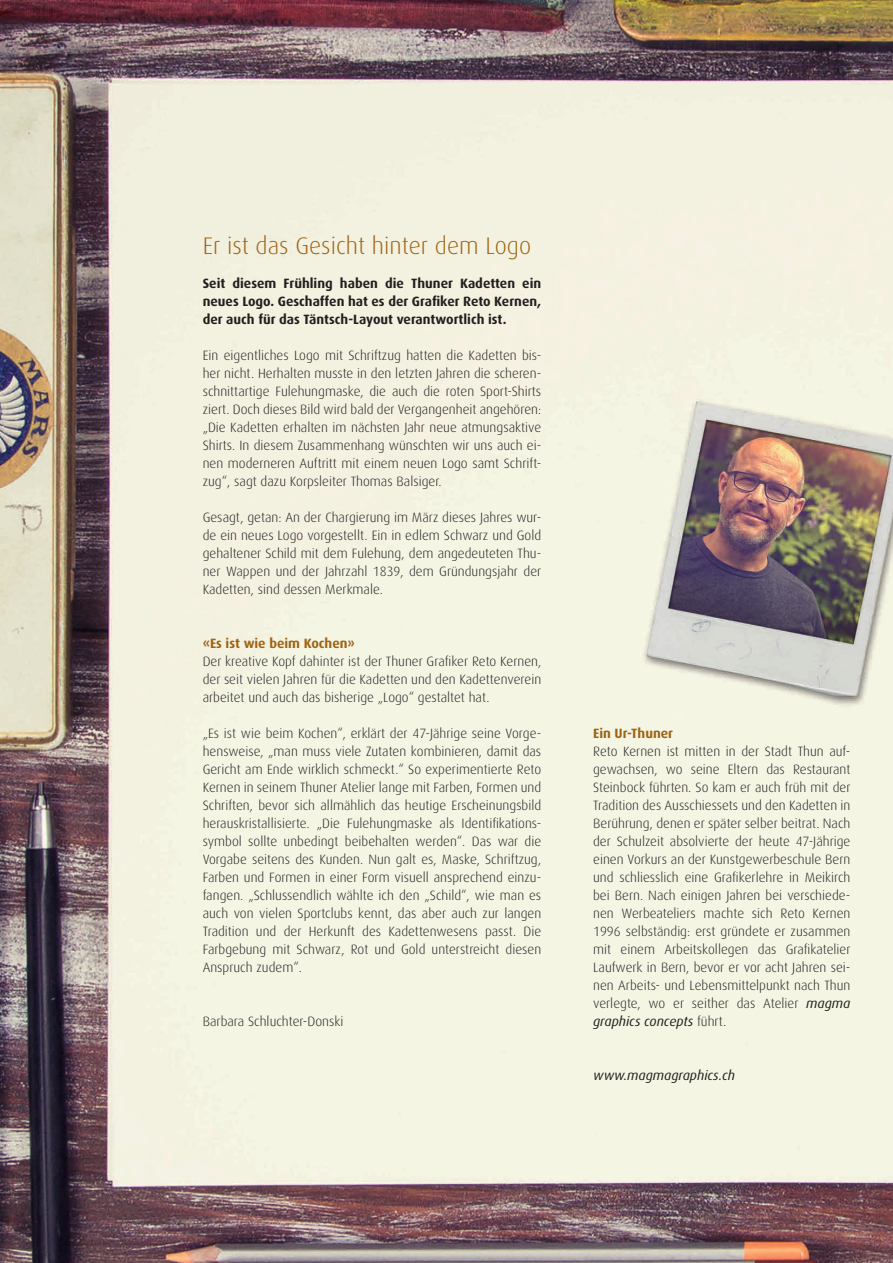
<style>
.page{position:relative;width:893px;height:1263px;background:#fff}
.page>*{position:absolute;margin:0;border:0;box-sizing:border-box;transform-origin:0 0}
.t1{font:300 24px "Dax";color:#9e6412}
.t2{font:300 13.5px/18px "Dax";color:#231f20;text-align:justify}
.t3{font:700 13.5px/18px "Dax";color:#231f20;text-align:justify}
.t4{font:700 13.5px "Dax";color:#9e6412}
.t5{font:italic 13.5px "Dax";color:#231f20}
.s1{font-weight:400;font-style:italic}
</style>
<div class="page">
<img style="left:0;top:0;width:893px;height:1263px">
<h1 class="t1" style="left:203px;top:232px;width:330px">Er ist das Gesicht hinter dem Logo</h1>
<p class="t3" style="left:203px;top:274px;width:340px">Seit diesem Frühling haben die Thuner Kadetten ein neues Logo. Geschaffen hat es der Grafiker Reto Kernen, der auch für das Täntsch-Layout verantwortlich ist.</p>
<p class="t2" style="left:203px;top:346px;width:340px">Ein eigentliches Logo mit Schriftzug hatten die Kadetten bis&shy;her nicht. Herhalten musste in den letzten Jahren die scheren&shy;schnittartige Fulehungmaske, die auch die roten Sport-Shirts ziert. Doch dieses Bild wird bald der Vergangenheit angehören: „Die Kadetten erhalten im nächsten Jahr neue atmungsaktive Shirts. In diesem Zusammenhang wünschten wir uns auch ei&shy;nen moderneren Auftritt mit einem neuen Logo samt Schrift&shy;zug“, sagt dazu Korpsleiter Thomas Balsiger.</p>
<p class="t2" style="left:203px;top:508px;width:340px">Gesagt, getan: An der Chargierung im März dieses Jahres wur&shy;de ein neues Logo vorgestellt. Ein in edlem Schwarz und Gold gehaltener Schild mit dem Fulehung, dem angedeuteten Thu&shy;ner Wappen und der Jahrzahl 1839, dem Gründungsjahr der Kadetten, sind dessen Merkmale.</p>
<p class="t4" style="left:203px;top:636px;width:154px">«Es ist wie beim Kochen»</p>
<p class="t2" style="left:203px;top:652px;width:340px">Der kreative Kopf dahinter ist der Thuner Grafiker Reto Kernen, der seit vielen Jahren für die Kadetten und den Kadettenverein arbeitet und auch das bisherige „Logo“ gestaltet hat.</p>
<p class="t2" style="left:203px;top:724px;width:340px">„Es ist wie beim Kochen“, erklärt der 47-Jährige seine Vorge&shy;hensweise, „man muss viele Zutaten kombinieren, damit das Gericht am Ende wirklich schmeckt.“ So experimentierte Reto Kernen in seinem Thuner Atelier lange mit Farben, Formen und Schriften, bevor sich allmählich das heutige Erscheinungsbild herauskristallisierte. „Die Fulehungmaske als Identifikations&shy;symbol sollte unbedingt beibehalten werden“. Das war die Vorgabe seitens des Kunden. Nun galt es, Maske, Schriftzug, Farben und Formen in einer Form visuell ansprechend einzu&shy;fangen. „Schlussendlich wählte ich den „Schild“, wie man es auch von vielen Sportclubs kennt, das aber auch zur langen Tradition und der Herkunft des Kadettenwesens passt. Die Farbgebung mit Schwarz, Rot und Gold unterstreicht diesen Anspruch zudem“.</p>
<p class="t2" style="left:203px;top:1012px;width:142px">Barbara Schluchter-Donski</p>
<p class="t4" style="left:593px;top:726px;width:81px">Ein Ur-Thuner</p>
<p class="t2" style="left:593px;top:742px;width:259px">Reto Kernen ist mitten in der Stadt Thun auf&shy;gewachsen, wo seine Eltern das Restaurant Steinbock führten. So kam er auch früh mit der Tradition des Ausschiessets und den Kadetten in Berührung, denen er später selber beitrat. Nach der Schulzeit absolvierte der heute 47-Jährige einen Vorkurs an der Kunstgewerbeschule Bern und schliesslich eine Grafikerlehre in Meikirch bei Bern. Nach einigen Jahren bei verschiede&shy;nen Werbeateliers machte sich Reto Kernen 1996 selbständig: erst gründete er zusammen mit einem Arbeitskollegen das Grafikatelier Laufwerk in Bern, bevor er vor acht Jahren sei&shy;nen Arbeits- und Lebensmittelpunkt nach Thun verlegte, wo er seither das Atelier <span class="s1">magma graphics concepts</span> führt.</p>
<p class="t5" style="left:593px;top:1068px;width:143px">www.magmagraphics.ch</p>
</div>
